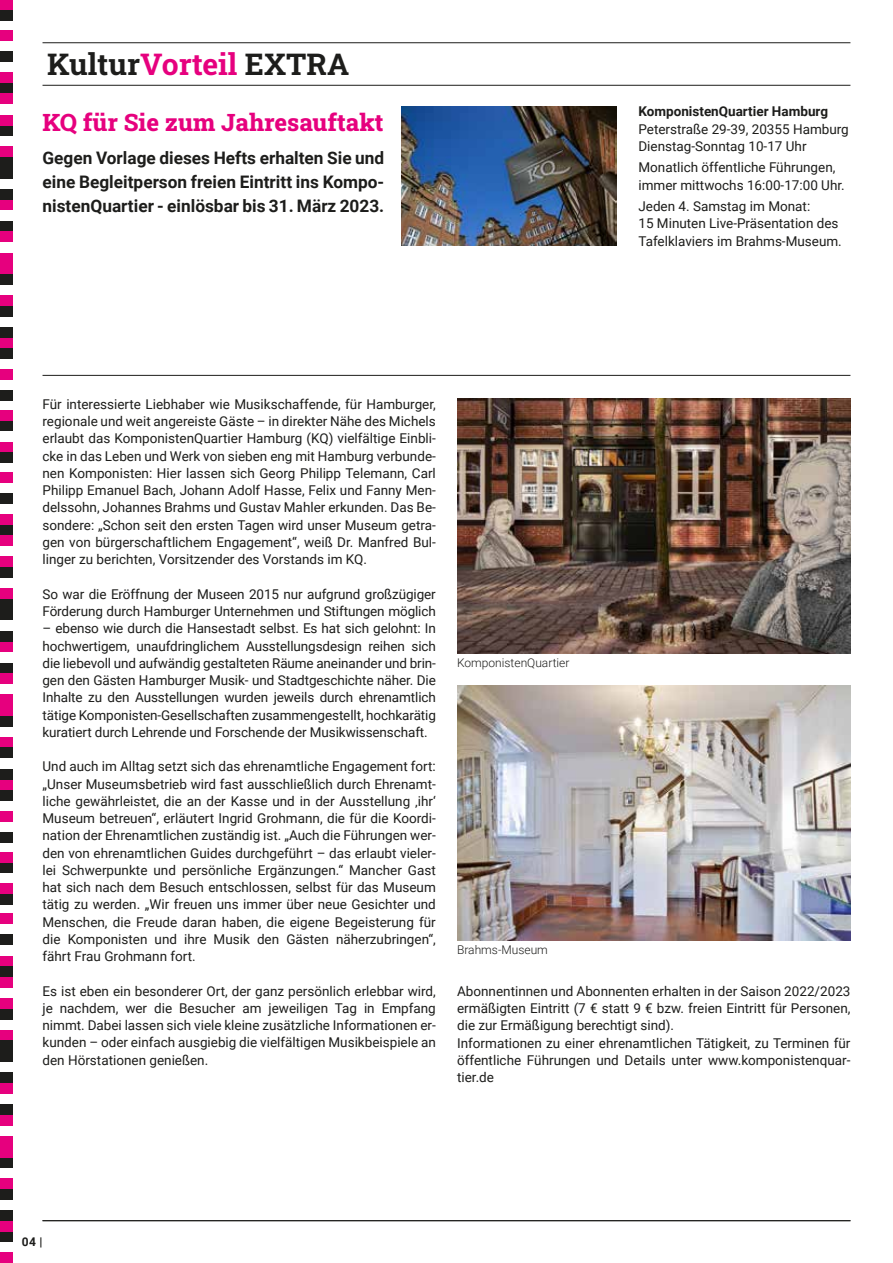
<style>
.page{position:relative;width:893px;height:1263px;background:#fff}
.page>*{position:absolute;margin:0;border:0;box-sizing:border-box;transform-origin:0 0}
.t1{font:30px "Roboto Slab";color:#1d1d1b}
.t2{font:24px "Roboto Slab";color:#e6007e}
.t3{font:700 17.25px/24px "Roboto";color:#1d1d1b;text-align:justify}
.t4{font:13.5px/17.2px "Roboto";color:#1d1d1b}
.t5{font:700 13.5px "Roboto";color:#1d1d1b}
.t6{font:300 12px "Roboto";color:#1d1d1b}
.t7{font:700 12px "Roboto";color:#1d1d1b}
.s1{color:#e6007e}
</style>
<div class="page">
<hr style="left:43px;top:42px;width:807px;height:1px;background:#1d1d1b">
<hr style="left:43px;top:85px;width:807px;height:1px;background:#1d1d1b">
<hr style="left:43px;top:1220px;width:807px;height:1px;background:#1d1d1b">
<div style="left:0;top:200px;width:13px;height:10px;background:#e6007e"></div>
<div style="left:0;top:125px;width:13px;height:11px;background:#1d1d1b"></div>
<div style="left:0;top:189px;width:13px;height:11px;background:#1d1d1b"></div>
<div style="left:0;top:30px;width:13px;height:11px;background:#e6007e"></div>
<div style="left:0;top:115px;width:13px;height:10px;background:#e6007e"></div>
<div style="left:0;top:168px;width:13px;height:10px;background:#1d1d1b"></div>
<div style="left:0;top:147px;width:13px;height:10px;background:#e6007e"></div>
<div style="left:0;top:157px;width:13px;height:11px;background:#1d1d1b"></div>
<div style="left:0;top:72px;width:13px;height:11px;background:#e6007e"></div>
<div style="left:0;top:0;width:13px;height:11px;background:#e6007e"></div>
<div style="left:0;top:51px;width:13px;height:11px;background:#1d1d1b"></div>
<div style="left:0;top:83px;width:13px;height:11px;background:#1d1d1b"></div>
<div style="left:0;top:11px;width:13px;height:10px;background:#1d1d1b"></div>
<div style="left:0;top:94px;width:13px;height:10px;background:#e6007e"></div>
<div style="left:0;top:221px;width:13px;height:11px;background:#1d1d1b"></div>
<div style="left:0;top:295px;width:13px;height:11px;background:#e6007e"></div>
<div style="left:0;top:232px;width:13px;height:10px;background:#e6007e"></div>
<div style="left:0;top:390px;width:13px;height:11px;background:#1d1d1b"></div>
<div style="left:0;top:306px;width:13px;height:10px;background:#1d1d1b"></div>
<div style="left:0;top:253px;width:13px;height:10px;background:#e6007e"></div>
<div style="left:0;top:274px;width:13px;height:11px;background:#1d1d1b"></div>
<div style="left:0;top:263px;width:13px;height:11px;background:#e6007e"></div>
<div style="left:0;top:348px;width:13px;height:11px;background:#1d1d1b"></div>
<div style="left:0;top:421px;width:13px;height:10px;background:#1d1d1b"></div>
<div style="left:0;top:369px;width:13px;height:11px;background:#e6007e"></div>
<div style="left:0;top:338px;width:13px;height:10px;background:#e6007e"></div>
<div style="left:0;top:410px;width:13px;height:11px;background:#e6007e"></div>
<div style="left:0;top:327px;width:13px;height:10px;background:#1d1d1b"></div>
<div style="left:0;top:1083px;width:13px;height:11px;background:#e6007e"></div>
<div style="left:0;top:1009px;width:13px;height:10px;background:#1d1d1b"></div>
<div style="left:0;top:1072px;width:13px;height:11px;background:#1d1d1b"></div>
<div style="left:0;top:913px;width:13px;height:11px;background:#e6007e"></div>
<div style="left:0;top:998px;width:13px;height:11px;background:#e6007e"></div>
<div style="left:0;top:1051px;width:13px;height:11px;background:#1d1d1b"></div>
<div style="left:0;top:1030px;width:13px;height:11px;background:#e6007e"></div>
<div style="left:0;top:1041px;width:13px;height:10px;background:#1d1d1b"></div>
<div style="left:0;top:956px;width:13px;height:10px;background:#e6007e"></div>
<div style="left:0;top:883px;width:13px;height:11px;background:#e6007e"></div>
<div style="left:0;top:935px;width:13px;height:10px;background:#1d1d1b"></div>
<div style="left:0;top:966px;width:13px;height:11px;background:#1d1d1b"></div>
<div style="left:0;top:894px;width:13px;height:11px;background:#1d1d1b"></div>
<div style="left:0;top:977px;width:13px;height:11px;background:#e6007e"></div>
<div style="left:0;top:1104px;width:13px;height:11px;background:#1d1d1b"></div>
<div style="left:0;top:1178px;width:13px;height:11px;background:#e6007e"></div>
<div style="left:0;top:1115px;width:13px;height:10px;background:#e6007e"></div>
<div style="left:0;top:1189px;width:13px;height:11px;background:#1d1d1b"></div>
<div style="left:0;top:1136px;width:13px;height:11px;background:#e6007e"></div>
<div style="left:0;top:1157px;width:13px;height:11px;background:#1d1d1b"></div>
<div style="left:0;top:1147px;width:13px;height:10px;background:#e6007e"></div>
<div style="left:0;top:1231px;width:13px;height:11px;background:#1d1d1b"></div>
<div style="left:0;top:1253px;width:13px;height:10px;background:#e6007e"></div>
<div style="left:0;top:1221px;width:13px;height:10px;background:#e6007e"></div>
<div style="left:0;top:1210px;width:13px;height:11px;background:#1d1d1b"></div>
<div style="left:0;top:641px;width:13px;height:11px;background:#e6007e"></div>
<div style="left:0;top:567px;width:13px;height:11px;background:#1d1d1b"></div>
<div style="left:0;top:631px;width:13px;height:10px;background:#1d1d1b"></div>
<div style="left:0;top:472px;width:13px;height:10px;background:#e6007e"></div>
<div style="left:0;top:557px;width:13px;height:10px;background:#e6007e"></div>
<div style="left:0;top:609px;width:13px;height:11px;background:#1d1d1b"></div>
<div style="left:0;top:588px;width:13px;height:11px;background:#e6007e"></div>
<div style="left:0;top:599px;width:13px;height:10px;background:#1d1d1b"></div>
<div style="left:0;top:514px;width:13px;height:11px;background:#e6007e"></div>
<div style="left:0;top:442px;width:13px;height:10px;background:#e6007e"></div>
<div style="left:0;top:493px;width:13px;height:11px;background:#1d1d1b"></div>
<div style="left:0;top:525px;width:13px;height:10px;background:#1d1d1b"></div>
<div style="left:0;top:452px;width:13px;height:11px;background:#1d1d1b"></div>
<div style="left:0;top:535px;width:13px;height:11px;background:#e6007e"></div>
<div style="left:0;top:663px;width:13px;height:10px;background:#1d1d1b"></div>
<div style="left:0;top:737px;width:13px;height:10px;background:#e6007e"></div>
<div style="left:0;top:673px;width:13px;height:11px;background:#e6007e"></div>
<div style="left:0;top:832px;width:13px;height:11px;background:#1d1d1b"></div>
<div style="left:0;top:747px;width:13px;height:11px;background:#1d1d1b"></div>
<div style="left:0;top:694px;width:13px;height:11px;background:#e6007e"></div>
<div style="left:0;top:716px;width:13px;height:10px;background:#1d1d1b"></div>
<div style="left:0;top:705px;width:13px;height:11px;background:#e6007e"></div>
<div style="left:0;top:790px;width:13px;height:10px;background:#1d1d1b"></div>
<div style="left:0;top:862px;width:13px;height:11px;background:#1d1d1b"></div>
<div style="left:0;top:811px;width:13px;height:11px;background:#e6007e"></div>
<div style="left:0;top:779px;width:13px;height:11px;background:#e6007e"></div>
<div style="left:0;top:852px;width:13px;height:10px;background:#e6007e"></div>
<div style="left:0;top:769px;width:13px;height:10px;background:#1d1d1b"></div>
<img style="left:401px;top:106px;width:216px;height:140px">
<hr style="left:43px;top:375px;width:807px;height:1px;background:#1d1d1b">
<img style="left:457px;top:685px;width:393px;height:255px">
<img style="left:457px;top:399px;width:393px;height:255px">
<h1 class="t1" style="left:47px;top:44px;width:304px">Kultur<span class="s1">Vorteil</span> EXTRA</h1>
<h2 class="t2" style="left:43px;top:106px;width:342px">KQ für Sie zum Jahresauftakt</h2>
<p class="t3" style="left:43px;top:145px;width:343px">Gegen Vorlage dieses Hefts erhalten Sie und eine Begleitperson freien Eintritt ins Kompo&shy;nistenQuartier - einlösbar bis 31. März 2023.</p>
<p class="t5" style="left:638px;top:102px;width:191px">KomponistenQuartier Hamburg</p>
<p class="t4" style="left:638px;top:120px;width:212px">Peterstraße 29-39, 20355 Hamburg<br>Dienstag-Sonntag 10-17 Uhr</p>
<p class="t4" style="left:638px;top:159px;width:208px">Monatlich öffentliche Führungen, immer mittwochs 16:00-17:00 Uhr.</p>
<p class="t4" style="left:638px;top:197px;width:205px">Jeden 4. Samstag im Monat:<br>15 Minuten Live-Präsentation des<br>Tafelklaviers im Brahms-Museum.</p>
<p class="t4" style="left:43px;top:395px;width:395px;text-align:justify">Für interessierte Liebhaber wie Musikschaffende, für Hamburger, regionale und weit angereiste Gäste – in direkter Nähe des Michels erlaubt das KomponistenQuartier Hamburg (KQ) vielfältige Einbli&shy;cke in das Leben und Werk von sieben eng mit Hamburg verbunde&shy;nen Komponisten: Hier lassen sich Georg Philipp Telemann, Carl Philipp Emanuel Bach, Johann Adolf Hasse, Felix und Fanny Men&shy;delssohn, Johannes Brahms und Gustav Mahler erkunden. Das Be&shy;sondere: „Schon seit den ersten Tagen wird unser Museum getra&shy;gen von bürgerschaftlichem Engagement“, weiß Dr. Manfred Bul&shy;linger zu berichten, Vorsitzender des Vorstands im KQ.</p>
<p class="t4" style="left:43px;top:585px;width:395px">So war die Eröffnung der Museen 2015 nur aufgrund großzügiger<br>Förderung durch Hamburger Unternehmen und Stiftungen möglich</p>
<p class="t4" style="left:43px;top:619px;width:395px;text-align:justify">– ebenso wie durch die Hansestadt selbst. Es hat sich gelohnt: In hochwertigem, unaufdringlichem Ausstellungsdesign reihen sich die liebevoll und aufwändig gestalteten Räume aneinander und brin&shy;gen den Gästen Hamburger Musik- und Stadtgeschichte näher. Die Inhalte zu den Ausstellungen wurden jeweils durch ehrenamtlich tätige Komponisten-Gesellschaften zusammengestellt, hochkarätig kuratiert durch Lehrende und Forschende der Musikwissenschaft.</p>
<p class="t4" style="left:43px;top:757px;width:395px;text-align:justify">Und auch im Alltag setzt sich das ehrenamtliche Engagement fort: „Unser Museumsbetrieb wird fast ausschließlich durch Ehrenamt&shy;liche gewährleistet, die an der Kasse und in der Ausstellung ‚ihr‘ Museum betreuen“, erläutert Ingrid Grohmann, die für die Koordi&shy;nation der Ehrenamtlichen zuständig ist. „Auch die Führungen wer&shy;den von ehrenamtlichen Guides durchgeführt – das erlaubt vieler&shy;lei Schwerpunkte und persönliche Ergänzungen.“ Mancher Gast hat sich nach dem Besuch entschlossen, selbst für das Museum tätig zu werden. „Wir freuen uns immer über neue Gesichter und Menschen, die Freude daran haben, die eigene Begeisterung für die Komponisten und ihre Musik den Gästen näherzubringen“, fährt Frau Grohmann fort.</p>
<p class="t4" style="left:43px;top:982px;width:395px;text-align:justify">Es ist eben ein besonderer Ort, der ganz persönlich erlebbar wird, je nachdem, wer die Besucher am jeweiligen Tag in Empfang nimmt. Dabei lassen sich viele kleine zusätzliche Informationen er&shy;kunden – oder einfach ausgiebig die vielfältigen Musikbeispiele an den Hörstationen genießen.</p>
<p class="t6" style="left:457px;top:654px;width:114px">KomponistenQuartier</p>
<p class="t6" style="left:457px;top:941px;width:92px">Brahms-Museum</p>
<p class="t4" style="left:457px;top:982px;width:395px">Abonnentinnen und Abonnenten erhalten in der Saison 2022/2023 ermäßigten Eintritt (7 € statt 9 € bzw. freien Eintritt für Personen, die zur Ermäßigung berechtigt sind).<br>Informationen zu einer ehrenamtlichen Tätigkeit, zu Terminen für öffentliche Führungen und Details unter www.komponistenquar&shy;tier.de</p>
<p class="t7" style="left:22px;top:1233px;width:22px">04 |</p>
</div>
